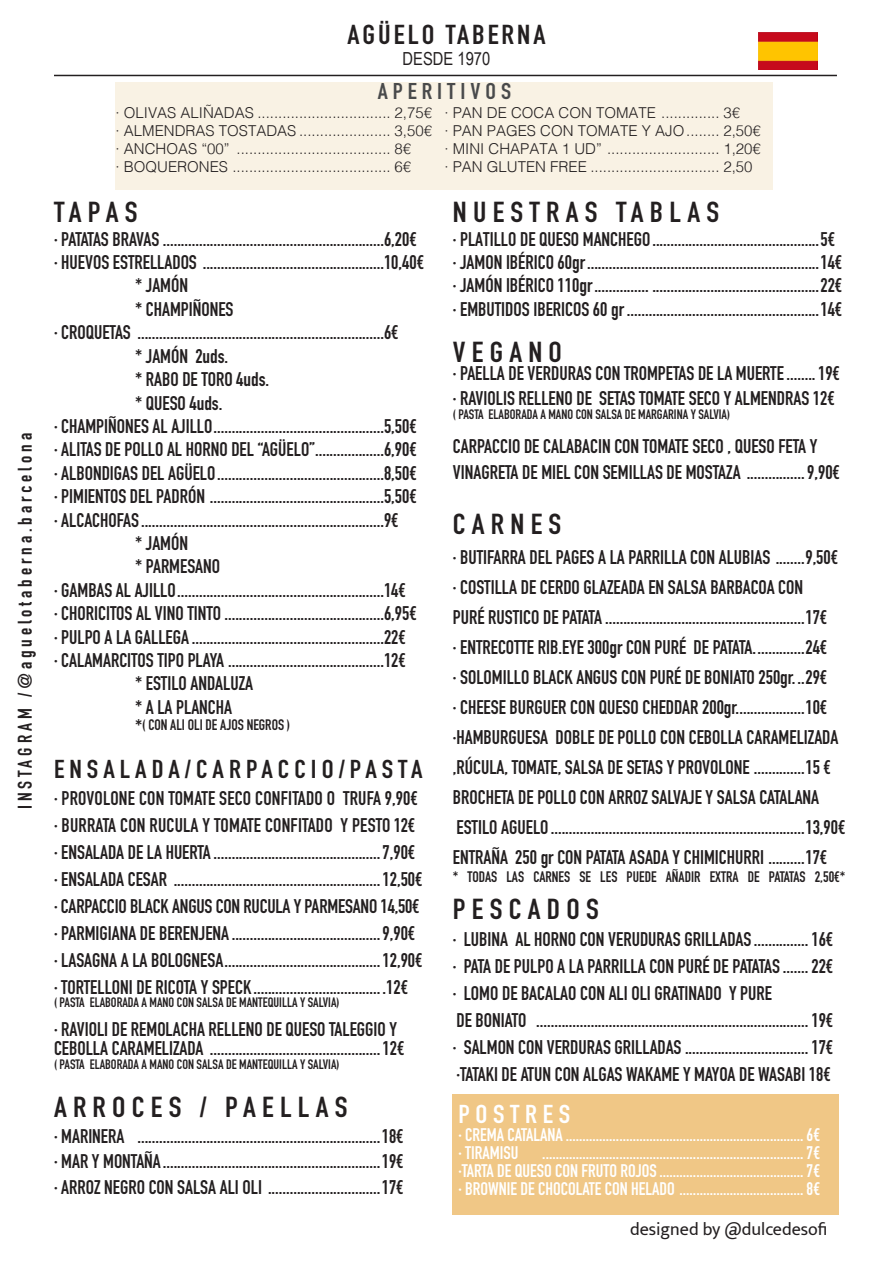
<style>
.page{position:relative;width:893px;height:1263px;background:#fff}
.page>*{position:absolute;margin:0;border:0;box-sizing:border-box;transform-origin:0 0}
.t1{font:700 28.5px "DIN Condensed";letter-spacing:.2em;color:#231f20;scale:1.1 1}
.t2{font:700 27px "DIN Condensed";letter-spacing:.1em;color:#231f20;scale:1.1 1}
.t3{font:700 25.5px "DIN Condensed";letter-spacing:.18em;color:#231f20;scale:1.1 1}
.t4{font:700 25.5px "DIN Condensed";letter-spacing:.2em;color:#fff;scale:1.1 1}
.t5{font:700 22.5px "DIN Condensed";letter-spacing:.2em;color:#494a4b;scale:1.1 1}
.t6{font:700 19.5px/27px "DIN Condensed";color:#231f20}
.t7{font:700 19.5px "DIN Condensed";letter-spacing:-.035em;color:#231f20}
.t8{font:700 19.5px "DIN Condensed";letter-spacing:.2em;color:#231f20}
.t9{font:700 18px/18px "DIN Condensed";color:#fff}
.t10{font:18px "Mukta Mahee";color:#231f20}
.t11{font:18px "Arial Narrow";color:#231f20}
.t12{font:300 15px/18px "Helvetica";color:#231f20}
.t13{font:700 15px "DIN Condensed";color:#231f20}
.t14{font:700 13.5px "DIN Condensed";color:#231f20}
.s1{font-size:19.5px}
</style>
<div class="page">
<div style="left:453px;top:1094px;width:386px;height:121px;background:#f0c786"></div>
<hr style="left:54px;top:75px;width:783px;height:1px;background:#231f20">
<img style="left:758px;top:33px;width:60px;height:36px">
<div style="left:116px;top:83px;width:657px;height:107px;background:#f9f2e4"></div>
<p class="t8" style="left:18px;top:809px;width:377px;rotate:-90deg">INSTAGRAM /@aguelotaberna.barcelona</p>
<h2 class="t2" style="left:347px;top:24px;width:182px">AGÜELO TABERNA</h2>
<p class="t11" style="left:403px;top:48px;width:89px">DESDE 1970</p>
<p class="t5" style="left:378px;top:83px;width:123px">APERITIVOS</p>
<p class="t12" style="left:116px;top:105px;width:318px">· OLIVAS ALIÑADAS ................................ 2,75€ · ALMENDRAS TOSTADAS ...................... 3,50€ · ANCHOAS “00” ..................................... 8€<br>· BOQUERONES ...................................... 6€</p>
<p class="t12" style="left:444px;top:105px;width:318px">· PAN DE COCA CON TOMATE .............. 3€<br>· PAN PAGES CON TOMATE Y AJO........ 2,50€ · MINI CHAPATA 1 UD” ........................... 1,20€ · PAN GLUTEN FREE ............................... 2,50</p>
<h1 class="t1" style="left:54px;top:202px;width:78px">TAPAS</h1>
<p class="t7" style="left:54px;top:232px;width:364px">· PATATAS BRAVAS .............................................................6,20€</p>
<p class="t6" style="left:54px;top:251px;width:371px">· HUEVOS ESTRELLADOS ..................................................10,40€</p>
<p class="t6" style="left:135px;top:275px;width:55px">* JAMÓN</p>
<p class="t6" style="left:135px;top:298px;width:100px">* CHAMPIÑONES</p>
<p class="t6" style="left:54px;top:322px;width:346px">· CROQUETAS ....................................................................6€</p>
<p class="t6" style="left:135px;top:345px;width:95px">* JAMÓN 2uds.</p>
<p class="t6" style="left:135px;top:368px;width:136px">* RABO DE TORO 4uds.</p>
<p class="t6" style="left:135px;top:392px;width:89px">* QUESO 4uds.</p>
<p class="t6" style="left:54px;top:415px;width:364px">· CHAMPIÑONES AL AJILLO...............................................5,50€</p>
<p class="t6" style="left:54px;top:439px;width:364px">· ALITAS DE POLLO AL HORNO DEL “AGÜELO”...................6,90€</p>
<p class="t6" style="left:54px;top:462px;width:364px">· ALBONDIGAS DEL AGÜELO..............................................8,50€</p>
<p class="t6" style="left:54px;top:485px;width:364px">· PIMIENTOS DEL PADRÓN ................................................5,50€</p>
<p class="t6" style="left:54px;top:509px;width:346px">· ALCACHOFAS...................................................................9€</p>
<p class="t6" style="left:135px;top:532px;width:55px">* JAMÓN</p>
<p class="t6" style="left:135px;top:556px;width:87px">* PARMESANO</p>
<p class="t6" style="left:54px;top:579px;width:353px">· GAMBAS AL AJILLO.........................................................14€</p>
<p class="t6" style="left:54px;top:602px;width:364px">· CHORICITOS AL VINO TINTO ............................................6,95€</p>
<p class="t6" style="left:54px;top:626px;width:353px">· PULPO A LA GALLEGA .....................................................22€</p>
<p class="t6" style="left:54px;top:649px;width:353px">· CALAMARCITOS TIPO PLAYA ...........................................12€</p>
<p class="t6" style="left:135px;top:673px;width:120px">* ESTILO ANDALUZA</p>
<p class="t6" style="left:135px;top:696px;width:99px">* A LA PLANCHA</p>
<p class="t13" style="left:135px;top:719px;width:157px"><span class="s1">*</span>( CON ALI OLI DE AJOS NEGROS )</p>
<h3 class="t3" style="left:54px;top:760px;width:336px">ENSALADA/CARPACCIO/PASTA</h3>
<p class="t6" style="left:54px;top:787px;width:370px">· PROVOLONE CON TOMATE SECO CONFITADO O TRUFA 9,90€ · BURRATA CON RUCULA Y TOMATE CONFITADO Y PESTO 12€ · ENSALADA DE LA HUERTA ..............................................7,90€ · ENSALADA CESAR .........................................................12,50€ · CARPACCIO BLACK ANGUS CON RUCULA Y PARMESANO 14,50€ · PARMIGIANA DE BERENJENA .........................................9,90€ · LASAGNA A LA BOLOGNESA...........................................12,90€ · TORTELLONI DE RICOTA Y SPECK....................................12€</p>
<p class="t14" style="left:54px;top:998px;width:287px">( PASTA ELABORADA A MANO CON SALSA DE MANTEQUILLA Y SALVIA)</p>
<p class="t6" style="left:54px;top:1022px;width:352px;line-height:19.5px">· RAVIOLI DE REMOLACHA RELLENO DE QUESO TALEGGIO Y<br>CEBOLLA CARAMELIZADA ...............................................12€</p>
<p class="t14" style="left:54px;top:1059px;width:287px">( PASTA ELABORADA A MANO CON SALSA DE MANTEQUILLA Y SALVIA)</p>
<h1 class="t1" style="left:54px;top:1097px;width:268px">ARROCES / PAELLAS</h1>
<p class="t6" style="left:54px;top:1126px;width:351px;line-height:25.5px;text-align:justify">· MARINERA ...................................................................18€ · MAR Y MONTAÑA............................................................19€ · ARROZ NEGRO CON SALSA ALI OLI ...............................17€</p>
<h1 class="t1" style="left:453px;top:202px;width:244px">NUESTRAS TABLAS</h1>
<p class="t6" style="left:453px;top:230px;width:391px;line-height:23.4px">· PLATILLO DE QUESO MANCHEGO..............................................5€ · JAMON IBÉRICO 60gr................................................................14€ · JAMÓN IBÉRICO 110gr............... ..............................................22€ · EMBUTIDOS IBERICOS 60 gr .....................................................14€</p>
<h1 class="t1" style="left:453px;top:341px;width:101px">VEGANO</h1>
<p class="t6" style="left:453px;top:363px;width:389px;line-height:25.5px">· PAELLA DE VERDURAS CON TROMPETAS DE LA MUERTE........19€ · RAVIOLIS RELLENO DE SETAS TOMATE SECO Y ALMENDRAS 12€</p>
<p class="t14" style="left:453px;top:409px;width:279px">( PASTA ELABORADA A MANO CON SALSA DE MARGARINA Y SALVIA)</p>
<p class="t6" style="left:453px;top:436px;width:389px;line-height:25.5px">CARPACCIO DE CALABACIN CON TOMATE SECO , QUESO FETA Y<br>VINAGRETA DE MIEL CON SEMILLAS DE MOSTAZA ................9,90€</p>
<h1 class="t1" style="left:453px;top:513px;width:100px">CARNES</h1>
<p class="t6" style="left:453px;top:545px;width:394px;line-height:30px">· BUTIFARRA DEL PAGES A LA PARRILLA CON ALUBIAS ........9,50€ · COSTILLA DE CERDO GLAZEADA EN SALSA BARBACOA CON<br>PURÉ RUSTICO DE PATATA .......................................................17€<br>· ENTRECOTTE RIB.EYE 300gr CON PURÉ DE PATATA..............24€<br>· SOLOMILLO BLACK ANGUS CON PURÉ DE BONIATO 250gr...29€<br>· CHEESE BURGUER CON QUESO CHEDDAR 200gr...................10€ ·HAMBURGUESA DOBLE DE POLLO CON CEBOLLA CARAMELIZADA ,RÚCULA, TOMATE, SALSA DE SETAS Y PROVOLONE ..............15 € BROCHETA DE POLLO CON ARROZ SALVAJE Y SALSA CATALANA ESTILO AGUELO ......................................................................13,90€ ENTRAÑA 250 gr CON PATATA ASADA Y CHIMICHURRI ..........17€</p>
<p class="t13" style="left:453px;top:871px;width:394px">* TODAS LAS CARNES SE LES PUEDE AÑADIR EXTRA DE PATATAS 2,50€*</p>
<h1 class="t1" style="left:453px;top:899px;width:134px">PESCADOS</h1>
<p class="t6" style="left:453px;top:928px;width:382px">· LUBINA AL HORNO CON VERUDURAS GRILLADAS ............... 16€ · PATA DE PULPO A LA PARRILLA CON PURÉ DE PATATAS ....... 22€ · LOMO DE BACALAO CON ALI OLI GRATINADO Y PURE<br>DE BONIATO ........................................................................... 19€ · SALMON CON VERDURAS GRILLADAS .................................. 17€ ·TATAKI DE ATUN CON ALGAS WAKAME Y MAYOA DE WASABI 18€</p>
<h3 class="t4" style="left:459px;top:1104px;width:103px">POSTRES</h3>
<p class="t9" style="left:459px;top:1128px;width:363px">· CREMA CATALANA ....................................................................... 6€ · TIRAMISU</p>
<p class="t9" style="left:459px;top:1146px;width:363px;text-align:justify;text-indent:84px">.............................................................................. 7€ ·TARTA DE QUESO CON FRUTO ROJOS ........................................... 7€ · BROWNIE DE CHOCOLATE CON HELADO ..................................... 8€</p>
<p class="t10" style="left:630px;top:1218px;width:199px">designed by @dulcedesofi</p>
</div>
